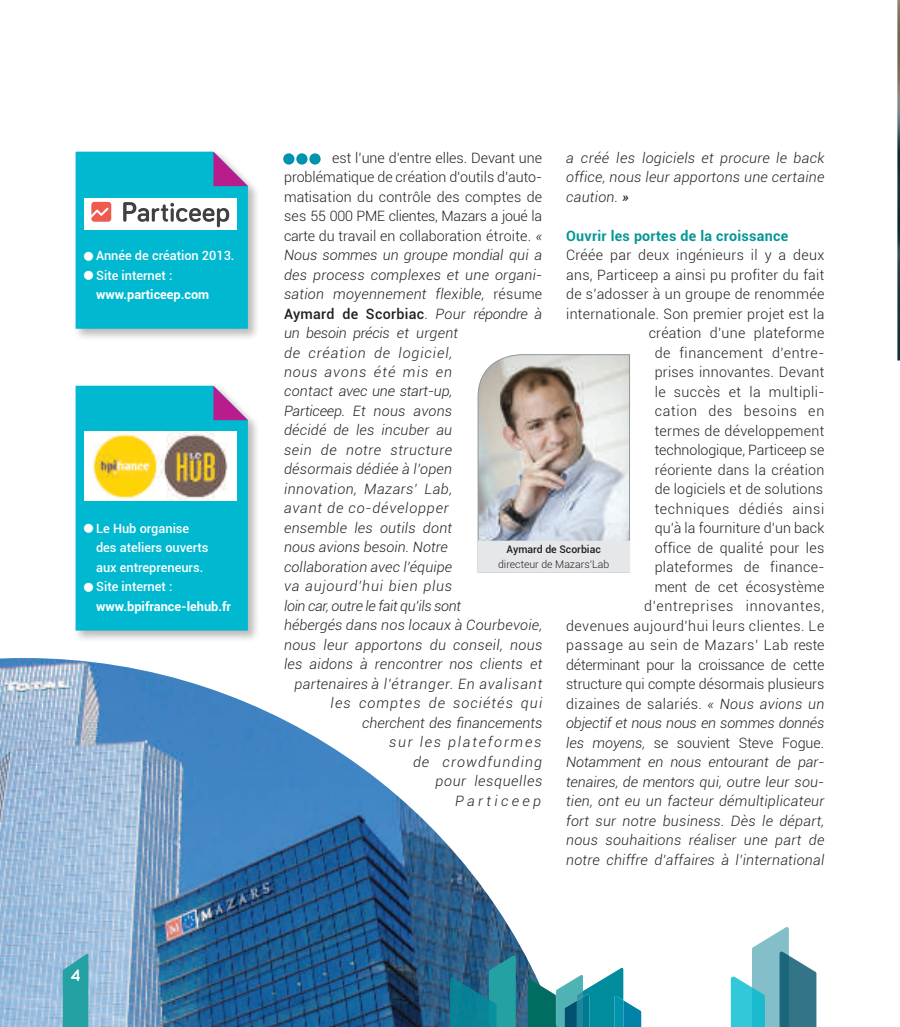
<style>
.page{position:relative;width:900px;height:1027px;background:#fff}
.page>*{position:absolute;margin:0;border:0;box-sizing:border-box;transform-origin:0 0}
.t1{font:700 16.5px "Quicksand";color:#fff}
.t2{font:300 14.25px/19.5px "Roboto";letter-spacing:.02em;color:#231f20;text-align:right}
.t3{font:italic 300 14.25px/19.5px "Roboto";letter-spacing:.02em;color:#231f20;text-align:justify}
.t4{font:300 14.25px "Roboto";color:#231f20}
.t5{font:italic 300 14.25px "Roboto";letter-spacing:.06em;color:#231f20}
.t6{font:italic 300 14.25px "Roboto";color:#231f20}
.t7{font:italic 300 14.25px "Roboto";letter-spacing:.075em;color:#231f20}
.t8{font:italic 300 14.25px "Roboto";letter-spacing:.045em;color:#231f20}
.t9{font:300 14.25px "Roboto";letter-spacing:-.015em;color:#231f20}
.t10{font:500 14.25px "Roboto";letter-spacing:.02em;color:#231f20}
.t11{font:700 14.25px "Roboto";letter-spacing:.02em;color:#059695}
.t12{font:italic 300 14.25px "Roboto";letter-spacing:-.02em;color:#231f20}
.t13{font:italic 300 14.25px "Roboto";letter-spacing:-.01em;color:#231f20}
.t14{font:italic 300 14.25px "Roboto";letter-spacing:-.015em;color:#231f20}
.t15{font:italic 300 14.25px "Roboto";letter-spacing:.065em;color:#231f20}
.t16{font:italic 300 14.25px "Roboto";letter-spacing:.055em;color:#231f20}
.t17{font:italic 300 14.25px "Roboto";letter-spacing:.125em;color:#231f20}
.t18{font:italic 300 14.25px "Roboto";letter-spacing:.085em;color:#231f20}
.t19{font:italic 300 14.25px "Roboto";letter-spacing:.235em;color:#231f20}
.t20{font:500 12.75px/19.5px "Roboto";color:#fff}
.t21{font:700 12.75px/19.5px "Roboto";color:#fff}
.t22{font:300 10.5px "Roboto";color:#231f20}
.t23{font:500 10.5px "Roboto";color:#231f20}
.s1{font-weight:500}
.s2{font-style:italic}
.s3{font-style:normal}
.s4{font-weight:300}
.s5{font-weight:300;font-style:italic}
.s6{font-weight:400}
</style>
<div class="page">
<img style="left:0;top:658px;width:532px;height:369px">
<svg style="left:730px;top:927px;width:86px;height:100px"></svg>
<svg style="left:450px;top:955px;width:65px;height:72px;background:#1b7f93"></svg>
<svg style="left:527px;top:968px;width:114px;height:59px"></svg>
<svg style="left:63px;top:954px;width:25px;height:73px;background:#2fa4a9"></svg>
<div style="left:283px;top:153px;width:11px;height:12px;background:#0093ad;border-radius:50%"></div>
<div style="left:296px;top:153px;width:11px;height:12px;background:#0093ad;border-radius:50%"></div>
<div style="left:309px;top:153px;width:11px;height:12px;background:#0093ad;border-radius:50%"></div>
<img style="left:897px;top:4px;width:2px;height:356px">
<img style="left:477px;top:354px;width:153px;height:218px">
<div style="left:478px;top:541px;width:151px;height:31px;background:#e6e7e9"></div>
<div style="left:73px;top:383px;width:187px;height:260px;background:#231f20;opacity:.3"></div>
<div style="left:76px;top:386px;width:172px;height:245px;background:#00b9d1"></div>
<svg style="left:213px;top:386px;width:35px;height:34px"></svg>
<img style="left:84px;top:432px;width:153px;height:69px">
<div style="left:73px;top:149px;width:187px;height:192px;background:#231f20;opacity:.3"></div>
<svg style="left:76px;top:152px;width:172px;height:177px;background:#2cbbd0"></svg>
<svg style="left:0;top:1023px;width:4px;height:4px"></svg>
<svg style="left:897px;top:0;width:3px;height:4px"></svg>
<p class="t20" style="left:84px;top:245px;width:152px">■ Année de création 2013.</p>
<p class="t21" style="left:96px;top:265px;width:115px;text-indent:-12px">■ <span class="s1">Site internet : </span>www.particeep.com</p>
<p class="t20" style="left:96px;top:518px;width:114px;text-indent:-12px">■ Le Hub organise des ateliers ouverts aux entrepreneurs.</p>
<p class="t21" style="left:96px;top:577px;width:136px;text-indent:-12px">■ <span class="s1">Site internet : </span>www.bpifrance-lehub.fr</p>
<p class="t1" style="left:70px;top:966px;width:12px">4</p>
<p class="t4" style="left:332px;top:148px;width:212px">est l’une d’entre elles. Devant une</p>
<p class="t4" style="left:284px;top:167px;width:259px">problématique de création d’outils d’auto-</p>
<p class="t2" style="left:284px;top:186px;width:260px">matisation du contrôle des comptes de</p>
<p class="t9" style="left:284px;top:206px;width:260px">ses 55 000 PME clientes, Mazars a joué la</p>
<p class="t4" style="left:284px;top:226px;width:260px">carte du travail en collaboration étroite. <span class="s2">«</span></p>
<p class="t6" style="left:284px;top:245px;width:259px">Nous sommes un groupe mondial qui a</p>
<p class="t3" style="left:284px;top:264px;width:260px">des process complexes et une organi-</p>
<p class="t3" style="left:284px;top:284px;width:260px">sation moyennement flexible, <span class="s3">résume</span></p>
<p class="t10" style="left:284px;top:303px;width:260px">Aymard de Scorbiac<span class="s4">.</span> <span class="s5">Pour répondre à</span></p>
<p class="t14" style="left:284px;top:323px;width:176px">un besoin précis et urgent</p>
<p class="t15" style="left:284px;top:343px;width:170px">de création de logiciel,</p>
<p class="t7" style="left:284px;top:362px;width:170px">nous avons été mis en</p>
<p class="t13" style="left:284px;top:382px;width:170px">contact avec une start-up,</p>
<p class="t3" style="left:284px;top:401px;width:170px">Particeep. Et nous avons</p>
<p class="t3" style="left:284px;top:420px;width:170px">décidé de les incuber au</p>
<p class="t8" style="left:284px;top:440px;width:170px">sein de notre structure</p>
<p class="t3" style="left:284px;top:459px;width:170px">désormais dédiée à l’open</p>
<p class="t3" style="left:284px;top:479px;width:169px">innovation, Mazars’ Lab,</p>
<p class="t5" style="left:284px;top:499px;width:166px">avant de co-développer</p>
<p class="t3" style="left:284px;top:518px;width:170px">ensemble les outils dont</p>
<p class="t3" style="left:284px;top:537px;width:165px">nous avions besoin. Notre</p>
<p class="t3" style="left:284px;top:557px;width:170px">collaboration avec l’équipe</p>
<p class="t16" style="left:284px;top:576px;width:170px">va aujourd’hui bien plus</p>
<p class="t12" style="left:284px;top:596px;width:179px">loin car, outre le fait qu’ils sont</p>
<p class="t3" style="left:284px;top:615px;width:260px">hébergés dans nos locaux à Courbevoie,</p>
<p class="t3" style="left:284px;top:635px;width:260px">nous leur apportons du conseil, nous</p>
<p class="t3" style="left:284px;top:654px;width:260px">les aidons à rencontrer nos clients et</p>
<p class="t5" style="left:294px;top:674px;width:249px">partenaires à l’étranger. En avalisant</p>
<p class="t7" style="left:330px;top:693px;width:213px">les comptes de sociétés qui</p>
<p class="t6" style="left:362px;top:713px;width:182px">cherchent des financements</p>
<p class="t17" style="left:389px;top:732px;width:154px">sur les plateformes</p>
<p class="t18" style="left:413px;top:752px;width:131px">de crowdfunding</p>
<p class="t8" style="left:435px;top:771px;width:108px">pour lesquelles</p>
<p class="t19" style="left:455px;top:791px;width:87px">Particeep</p>
<p class="t3" style="left:566px;top:147px;width:260px">a créé les logiciels et procure le back office, nous leur apportons une certaine caution. <span class="s6">»</span></p>
<p class="t11" style="left:566px;top:226px;width:223px">Ouvrir les portes de la croissance</p>
<p class="t2" style="left:566px;top:245px;width:260px">Créée par deux ingénieurs il y a deux ans, Particeep a ainsi pu profiter du fait de s’adosser à un groupe de renommée internationale. Son premier projet est la création d’une plateforme<br>de financement d’entre-<br>prises innovantes. Devant<br>le succès et la multipli-<br>cation des besoins en<br>termes de développement technologique, Particeep se<br>réoriente dans la création<br>de logiciels et de solutions<br>techniques dédiés ainsi<br>qu’à la fourniture d’un back<br>office de qualité pour les<br>plateformes de finance-<br>ment de cet écosystème d’entreprises innovantes,<br>devenues aujourd’hui leurs clientes. Le passage au sein de Mazars’ Lab reste déterminant pour la croissance de cette structure qui compte désormais plusieurs dizaines de salariés. <span class="s2">« Nous avions un objectif et nous nous en sommes donnés les moyens,</span> se souvient Steve Fogue.<br><span class="s2">Notamment en nous entourant de par&shy;tenaires, de mentors qui, outre leur sou&shy;tien, ont eu un facteur démultiplicateur fort sur notre business. Dès le départ, nous souhaitions réaliser une part de notre chiffre d’affaires à l’international</span></p>
<p class="t23" style="left:506px;top:542px;width:96px">Aymard de Scorbiac</p>
<p class="t22" style="left:498px;top:557px;width:113px">directeur de Mazars’Lab</p>
</div>
